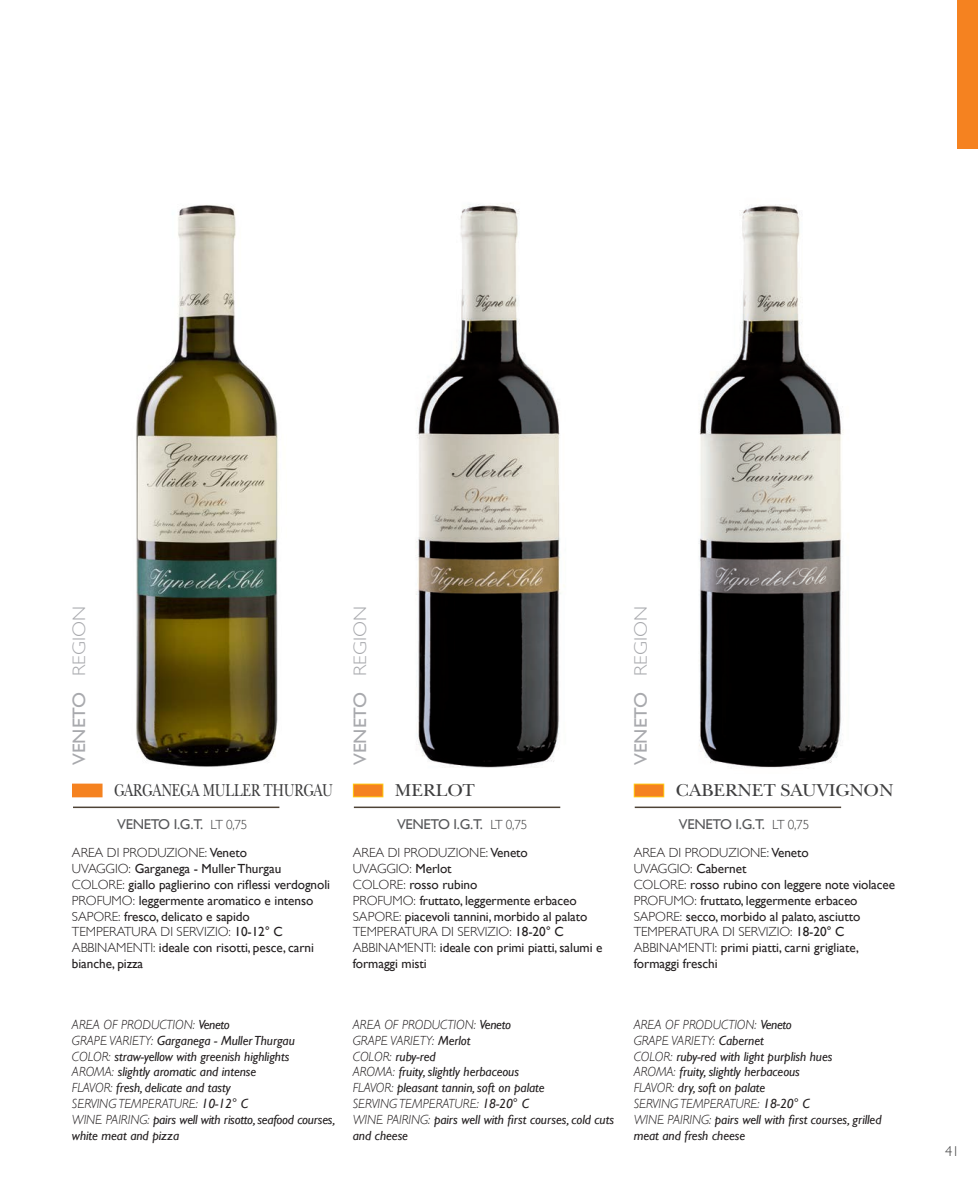
<style>
.page{position:relative;width:978px;height:1190px;background:#fff}
.page>*{position:absolute;margin:0;border:0;box-sizing:border-box;transform-origin:0 0}
.t1{font:18px "Gill Sans";color:#a8a9ad;scale:1.08 1}
.t2{font:18px "New Baskerville Std";letter-spacing:-.02em;color:#3e3e3f;scale:1.05 1}
.t3{font:18px "New Baskerville Std";letter-spacing:-.02em;color:#3e3e3f;scale:.78 1}
.t4{font:14.25px "Gill Sans";letter-spacing:-.02em;color:#57585a}
.t5{font:300 14.25px "Gill Sans";color:#3e3e3f}
.t6{font:13.2px/15.9px "Gill Sans";letter-spacing:-.005em;color:#231f20}
.t7{font:italic 13.2px/15.9px "Gill Sans";letter-spacing:-.005em;color:#231f20}
.s1{font-weight:300}
.s2{font-weight:300;font-size:13.2px;color:#3e3e3f}
</style>
<div class="page">
<div style="left:956px;top:0;width:21px;height:148px;background:#f58220"></div>
<div style="left:72px;top:784px;width:30px;height:13px;background:#f58220"></div>
<hr style="left:73px;top:806px;width:206px;height:2px;background:#4e4336">
<div style="left:634px;top:784px;width:29px;height:13px;background:#f58220"></div>
<div style="left:634px;top:784px;width:29px;height:13px;border:1px solid #fec50d"></div>
<hr style="left:634px;top:806px;width:206px;height:2px;background:#4e4336">
<img style="left:699px;top:205px;width:144px;height:564px">
<div style="left:353px;top:784px;width:30px;height:13px;background:#f58220"></div>
<div style="left:353px;top:784px;width:30px;height:13px;border:1px solid #fec50d"></div>
<hr style="left:354px;top:806px;width:206px;height:2px;background:#4e4336">
<img style="left:416px;top:204px;width:145px;height:564px">
<img style="left:136px;top:205px;width:142px;height:562px">
<h1 class="t1" style="left:68px;top:765px;width:148px;rotate:-90deg">VENETO <span class="s1">REGION</span></h1>
<h1 class="t3" style="left:114px;top:780px;width:282px">GARGANEGA MULLER THURGAU</h1>
<p class="t4" style="left:117px;top:816px;width:132px">VENETO I.G.T. <span class="s2">LT 0,75</span></p>
<p class="t6" style="left:72px;top:844px;width:259px"><span class="s1">AREA DI PRODUZIONE:</span> Veneto<br><span class="s1">UVAGGIO:</span> Garganega - Muller Thurgau <span class="s1">COLORE:</span> giallo paglierino con riflessi verdognoli <span class="s1">PROFUMO:</span> leggermente aromatico e intenso <span class="s1">SAPORE:</span> fresco, delicato e sapido <span class="s1">TEMPERATURA DI SERVIZIO:</span> 10-12° C <span class="s1">ABBINAMENTI:</span> ideale con risotti, pesce, carni bianche, pizza</p>
<h1 class="t1" style="left:349px;top:765px;width:148px;rotate:-90deg">VENETO <span class="s1">REGION</span></h1>
<h1 class="t2" style="left:395px;top:780px;width:78px">MERLOT</h1>
<p class="t4" style="left:397px;top:816px;width:132px">VENETO I.G.T. <span class="s2">LT 0,75</span></p>
<p class="t6" style="left:353px;top:844px;width:251px"><span class="s1">AREA DI PRODUZIONE:</span> Veneto<br><span class="s1">UVAGGIO:</span> Merlot<br><span class="s1">COLORE:</span> rosso rubino<br><span class="s1">PROFUMO:</span> fruttato, leggermente erbaceo<br><span class="s1">SAPORE:</span> piacevoli tannini, morbido al palato<br><span class="s1">TEMPERATURA DI SERVIZIO:</span> 18-20° C<br><span class="s1">ABBINAMENTI:</span> ideale con primi piatti, salumi e formaggi misti</p>
<p class="t7" style="left:72px;top:1016px;width:265px"><span class="s1">AREA OF PRODUCTION:</span> Veneto<br><span class="s1">GRAPE VARIETY:</span> Garganega - Muller Thurgau <span class="s1">COLOR:</span> straw-yellow with greenish highlights<br><span class="s1">AROMA:</span> slightly aromatic and intense<br><span class="s1">FLAVOR:</span> fresh, delicate and tasty<br><span class="s1">SERVING TEMPERATURE:</span> 10-12° C<br><span class="s1">WINE PAIRING:</span> pairs well with risotto, seafood courses, white meat and pizza</p>
<p class="t7" style="left:353px;top:1016px;width:263px"><span class="s1">AREA OF PRODUCTION:</span> Veneto<br><span class="s1">GRAPE VARIETY:</span> Merlot<br><span class="s1">COLOR:</span> ruby-red<br><span class="s1">AROMA:</span> fruity, slightly herbaceous<br><span class="s1">FLAVOR:</span> pleasant tannin, soft on palate<br><span class="s1">SERVING TEMPERATURE:</span> 18-20° C<br><span class="s1">WINE PAIRING:</span> pairs well with first courses, cold cuts and cheese</p>
<h1 class="t1" style="left:630px;top:765px;width:148px;rotate:-90deg">VENETO <span class="s1">REGION</span></h1>
<h1 class="t2" style="left:675px;top:780px;width:209px">CABERNET SAUVIGNON</h1>
<p class="t4" style="left:678px;top:816px;width:132px">VENETO I.G.T. <span class="s2">LT 0,75</span></p>
<p class="t6" style="left:633px;top:844px;width:263px"><span class="s1">AREA DI PRODUZIONE:</span> Veneto<br><span class="s1">UVAGGIO:</span> Cabernet<br><span class="s1">COLORE:</span> rosso rubino con leggere note violacee <span class="s1">PROFUMO:</span> fruttato, leggermente erbaceo <span class="s1">SAPORE:</span> secco, morbido al palato, asciutto <span class="s1">TEMPERATURA DI SERVIZIO:</span> 18-20° C <span class="s1">ABBINAMENTI:</span> primi piatti, carni grigliate, formaggi freschi</p>
<p class="t7" style="left:633px;top:1016px;width:249px"><span class="s1">AREA OF PRODUCTION:</span> Veneto<br><span class="s1">GRAPE VARIETY:</span> Cabernet<br><span class="s1">COLOR:</span> ruby-red with light purplish hues<br><span class="s1">AROMA:</span> fruity, slightly herbaceous<br><span class="s1">FLAVOR:</span> dry, soft on palate<br><span class="s1">SERVING TEMPERATURE:</span> 18-20° C<br><span class="s1">WINE PAIRING:</span> pairs well with first courses, grilled meat and fresh cheese</p>
<p class="t5" style="left:944px;top:1143px;width:16px">41</p>
</div>
